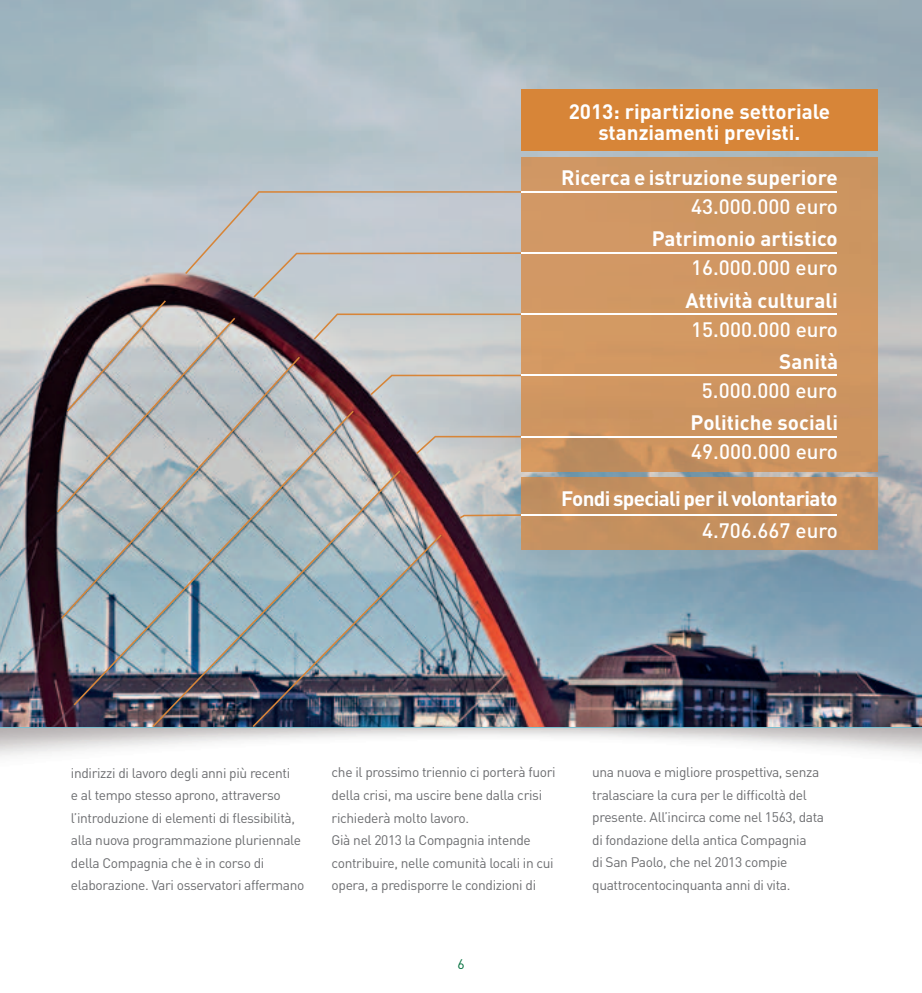
<style>
.page{position:relative;width:922px;height:993px;background:#fff}
.page>*{position:absolute;margin:0;border:0;box-sizing:border-box;transform-origin:0 0}
.t1{font:700 20.62px/21.5px "DIN";color:#fff;text-align:center}
.t2{font:500 20.62px "DIN";color:#fff}
.t3{font:700 20.62px "DIN";letter-spacing:-.03em;color:#fff}
.t4{font:13.75px/22.5px "DIN";letter-spacing:-.025em;color:#6c6d70}
.t5{font:13.75px "DIN";color:#006f3c}
</style>
<div class="page">
<img style="left:0;top:726px;width:921px;height:31px">
<img style="left:0;top:0;width:921px;height:726px">
<div style="left:521px;top:157px;width:356px;height:314px;background:#d09661"></div>
<img style="left:521px;top:477px;width:356px;height:72px">
<div style="left:521px;top:89px;width:356px;height:62px;background:#d78538"></div>
<hr style="left:521px;top:191px;width:315px;height:2px;background:#fff">
<hr style="left:521px;top:252px;width:315px;height:2px;background:#fff">
<svg style="left:61px;top:518px;width:13px;height:100px"></svg>
<hr style="left:521px;top:313px;width:315px;height:2px;background:#fff">
<img style="left:74px;top:518px;width:78px;height:187px">
<hr style="left:521px;top:374px;width:315px;height:2px;background:#fff">
<img style="left:152px;top:518px;width:248px;height:208px">
<hr style="left:521px;top:435px;width:315px;height:2px;background:#fff">
<img style="left:252px;top:534px;width:189px;height:192px">
<svg style="left:57px;top:191px;width:464px;height:327px;background:#b1b1b3"></svg>
<hr style="left:521px;top:514px;width:315px;height:1px;background:#fff">
<h1 class="t1" style="left:568px;top:99px;width:263px">2013: ripartizione settoriale stanziamenti previsti.</h1>
<h1 class="t1" style="left:561px;top:166px;width:278px">Ricerca e istruzione superiore</h1>
<h1 class="t2" style="left:691px;top:193px;width:148px">43.000.000 euro</h1>
<h1 class="t1" style="left:651px;top:227px;width:187px">Patrimonio artistico</h1>
<h1 class="t2" style="left:691px;top:255px;width:148px">16.000.000 euro</h1>
<h1 class="t1" style="left:685px;top:288px;width:154px">Attività culturali</h1>
<h1 class="t2" style="left:691px;top:316px;width:148px">15.000.000 euro</h1>
<h1 class="t1" style="left:779px;top:349px;width:60px">Sanità</h1>
<h1 class="t2" style="left:701px;top:377px;width:137px">5.000.000 euro</h1>
<h1 class="t1" style="left:690px;top:410px;width:149px">Politiche sociali</h1>
<h1 class="t2" style="left:691px;top:438px;width:148px">49.000.000 euro</h1>
<h1 class="t3" style="left:561px;top:485px;width:278px">Fondi speciali per il volontariato</h1>
<h1 class="t2" style="left:702px;top:517px;width:137px">4.706.667 euro</h1>
<p class="t4" style="left:71px;top:761px;width:235px">indirizzi di lavoro degli anni più recenti<br>e al tempo stesso aprono, attraverso l’introduzione di elementi di flessibilità, alla nuova programmazione pluriennale della Compagnia che è in corso di elaborazione. Vari osservatori affermano</p>
<p class="t4" style="left:331px;top:760px;width:225px">che il prossimo triennio ci porterà fuori della crisi, ma uscire bene dalla crisi richiederà molto lavoro.<br>Già nel 2013 la Compagnia intende contribuire, nelle comunità locali in cui opera, a predisporre le condizioni di</p>
<p class="t4" style="left:592px;top:760px;width:233px">una nuova e migliore prospettiva, senza tralasciare la cura per le difficoltà del presente. All’incirca come nel 1563, data di fondazione della antica Compagnia<br>di San Paolo, che nel 2013 compie quattrocentocinquanta anni di vita.</p>
<p class="t5" style="left:457px;top:954px;width:9px">6</p>
</div>
